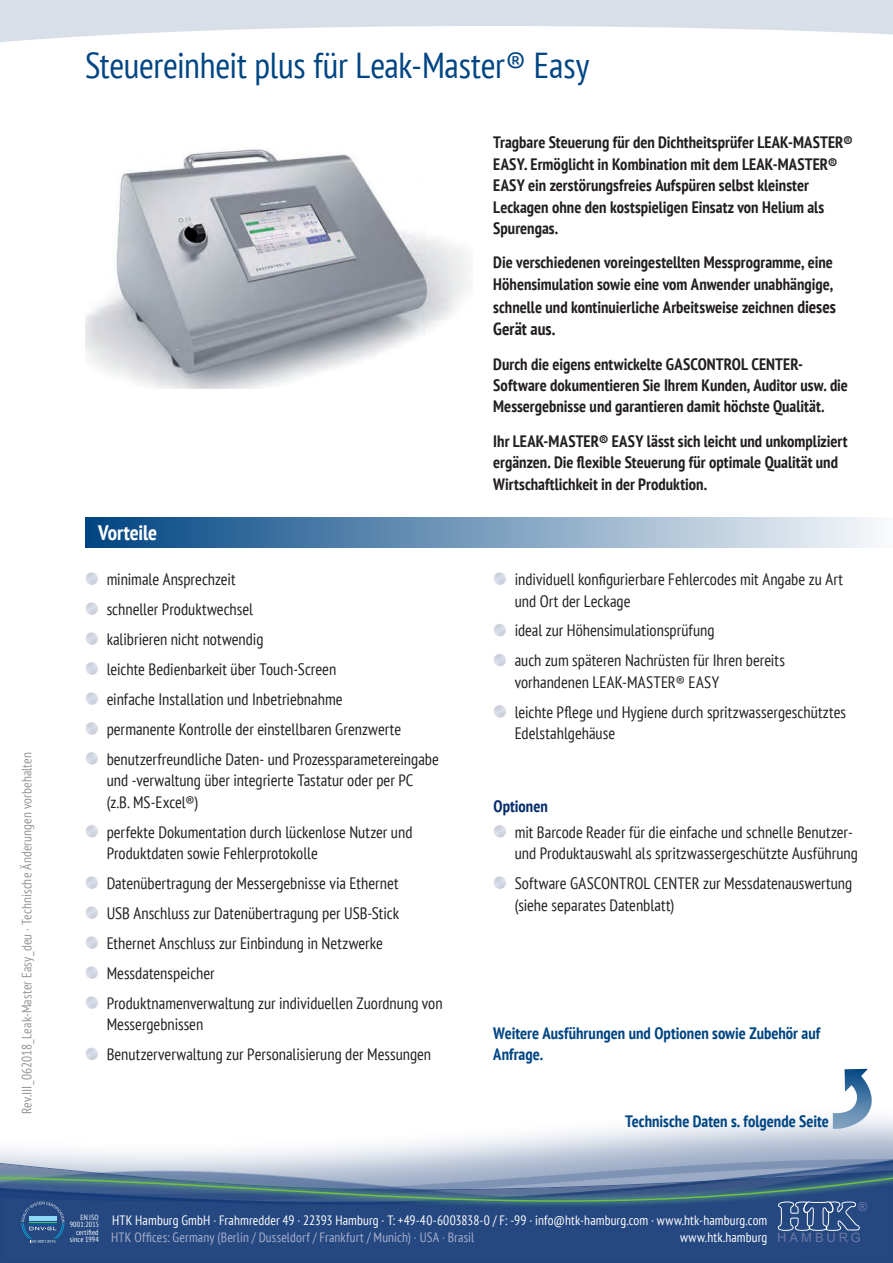
<style>
.page{position:relative;width:893px;height:1263px;background:#fff}
.page>*{position:absolute;margin:0;border:0;box-sizing:border-box;transform-origin:0 0}
.t1{font:condensed 36px "PT Sans";letter-spacing:-.01em;color:#004583}
.t2{font:700 condensed 21px "PT Sans";letter-spacing:-.005em;color:#fff}
.t3{font:700 condensed 17.4px "PT Sans";color:#231f20}
.t4{font:condensed 16.5px/30px "PT Sans";color:#231f20}
.t5{font:700 condensed 16.5px/21.5px "PT Sans";color:#231f20}
.t6{font:700 condensed 16.5px/21.5px "PT Sans";color:#004583}
.t7{font:700 condensed 16.5px "PT Sans";color:#052d6f}
.t8{font:condensed 13.5px "PT Sans";letter-spacing:.01em;color:#fff}
.t9{font:condensed 13.5px "PT Sans";letter-spacing:.01em;color:#939598}
.t10{font:condensed 13.5px "PT Sans";letter-spacing:.01em;color:#a9afcd}
.t11{font:12.9px "Arial";letter-spacing:.23em;color:#6e79a7}
.t12{font:12.3px "Arial";color:#6e79a7}
.t13{font:condensed 7.5px/7.5px "PT Sans";letter-spacing:.015em;color:#fff;text-align:right}
.s1{font-size:17.4px}
</style>
<div class="page">
<svg style="left:0;top:1113px;width:893px;height:41px"></svg>
<svg style="left:0;top:0;width:893px;height:42px"></svg>
<svg style="left:0;top:1154px;width:893px;height:14px;background:#bdc8d9"></svg>
<div style="left:0;top:1168px;width:893px;height:95px;background:#71bf44;opacity:.5"></div>
<svg style="left:0;top:1174px;width:893px;height:89px;background:#345786"></svg>
<svg style="left:21px;top:1202px;width:44px;height:41px;background:#386294"></svg>
<img style="left:85px;top:149px;width:387px;height:239px">
<div style="left:85px;top:517px;width:808px;height:31px;background:linear-gradient(to right,#004482,#f9fafb)"></div>
<svg style="left:833px;top:1069px;width:41px;height:60px"></svg>
<p class="t9" style="left:18px;top:1114px;width:363px;rotate:-90deg">Rev.III_062018_Leak-Master Easy_deu · Technische Änderungen vorbehalten</p>
<h1 class="t1" style="left:85px;top:42px;width:506px">Steuereinheit plus für Leak-Master® Easy</h1>
<p class="t2" style="left:98px;top:519px;width:61px">Vorteile</p>
<p class="t4" style="left:107px;top:564px;width:334px">minimale Ansprechzeit<br>schneller Produktwechsel<br>kalibrieren nicht notwendig<br>leichte Bedienbarkeit über Touch-Screen<br>einfache Installation und Inbetriebnahme<br>permanente Kontrolle der einstellbaren Grenzwerte benutzerfreundliche Daten- und Prozessparametereingabe</p>
<p class="t4" style="left:107px;top:769px;width:308px;line-height:21.5px">und -verwaltung über integrierte Tastatur oder per PC (z.B. MS-Excel®)</p>
<p class="t4" style="left:107px;top:821px;width:307px;line-height:21.5px">perfekte Dokumentation durch lückenlose Nutzer und<br>Produktdaten sowie Fehlerprotokolle</p>
<p class="t4" style="left:107px;top:868px;width:337px">Datenübertragung der Messergebnisse via Ethernet<br>USB Anschluss zur Datenübertragung per USB-Stick Ethernet Anschluss zur Einbindung in Netzwerke Messdatenspeicher<br>Produktnamenverwaltung zur individuellen Zuordnung von</p>
<p class="t4" style="left:107px;top:1009px;width:326px">Messergebnissen<br>Benutzerverwaltung zur Personalisierung der Messungen</p>
<p class="t5" style="left:493px;top:132px;width:361px">Tragbare Steuerung für den Dichtheitsprüfer LEAK-MASTER® EASY. Ermöglicht in Kombination mit dem LEAK-MASTER® EASY ein zerstörungsfreies Aufspüren selbst kleinster Leckagen ohne den kostspieligen Einsatz von Helium als Spurengas.</p>
<p class="t5" style="left:493px;top:251px;width:344px;line-height:22px">Die verschiedenen voreingestellten Messprogramme, eine<br>Höhensimulation sowie eine vom Anwender unabhängige, schnelle und kontinuierliche Arbeitsweise zeichnen <span class="s1">dieses</span></p>
<p class="t3" style="left:493px;top:318px;width:63px">Gerät aus.</p>
<p class="t5" style="left:493px;top:353px;width:356px">Durch die eigens entwickelte GASCONTROL CENTER-<br>Software dokumentieren Sie Ihrem Kunden, Auditor usw. die<br>Messergebnisse und garantieren damit höchste Qualität.</p>
<p class="t5" style="left:493px;top:430px;width:356px">Ihr LEAK-MASTER® EASY lässt sich leicht und unkompliziert ergänzen. Die flexible Steuerung für optimale Qualität und<br>Wirtschaftlichkeit in der Produktion.</p>
<p class="t4" style="left:515px;top:568px;width:330px;line-height:21.5px">individuell konfigurierbare Fehlercodes mit Angabe zu Art und Ort der Leckage</p>
<p class="t4" style="left:515px;top:615px;width:272px">ideal zur Höhensimulationsprüfung<br>auch zum späteren Nachrüsten für Ihren bereits</p>
<p class="t4" style="left:515px;top:667px;width:333px">vorhandenen LEAK-MASTER® EASY<br>leichte Pflege und Hygiene durch spritzwassergeschütztes</p>
<p class="t4" style="left:515px;top:718px;width:102px">Edelstahlgehäuse</p>
<p class="t7" style="left:493px;top:795px;width:56px">Optionen</p>
<p class="t4" style="left:515px;top:821px;width:345px;line-height:21.5px">mit Barcode Reader für die einfache und schnelle Benutzer&shy;und Produktauswahl als spritzwassergeschützte Ausführung</p>
<p class="t4" style="left:515px;top:872px;width:339px;line-height:21.5px">Software GASCONTROL CENTER zur Messdatenauswertung (siehe separates Datenblatt)</p>
<p class="t6" style="left:493px;top:1022px;width:328px">Weitere Ausführungen und Optionen sowie Zubehör auf<br>Anfrage.</p>
<p class="t6" style="left:625px;top:1110px;width:205px">Technische Daten s. folgende Seite</p>
<p class="t12" style="left:858px;top:1198px;width:11px">®</p>
<p class="t13" style="left:70px;top:1213px;width:31px">EN ISO<br>9001:2015 certified since 1994</p>
<p class="t8" style="left:112px;top:1211px;width:657px">HTK Hamburg GmbH · Frahmredder 49 · 22393 Hamburg · T: +49-40-6003838-0 / F: -99 · info@htk-hamburg.com · www.htk-hamburg.com</p>
<p class="t10" style="left:111px;top:1229px;width:365px">HTK Offices: Germany (Berlin / Dusseldorf / Frankfurt / Munich) · USA · Brasil</p>
<p class="t8" style="left:680px;top:1229px;width:89px">www.htk.hamburg</p>
<p class="t11" style="left:777px;top:1229px;width:85px">HAMBURG</p>
</div>
